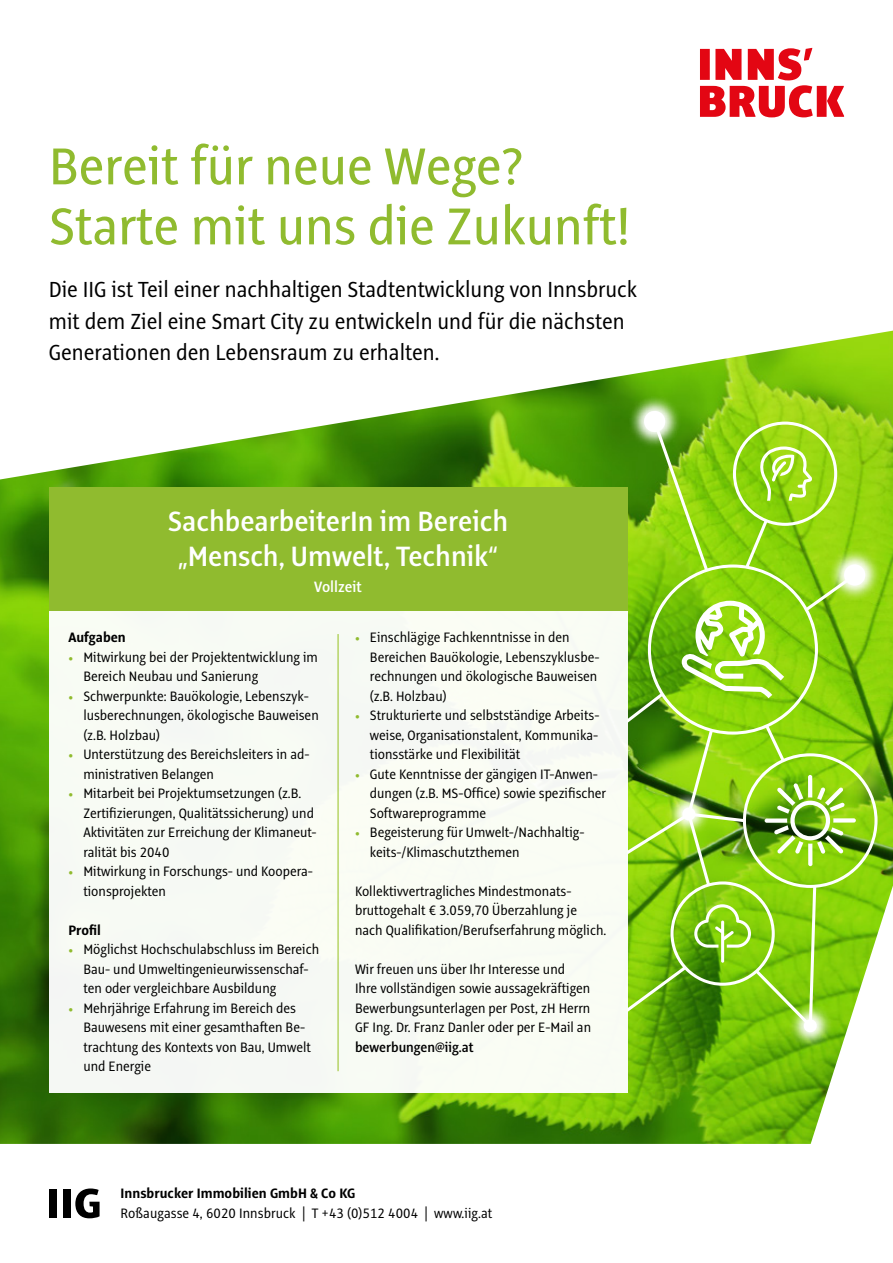
<style>
.page{position:relative;width:893px;height:1263px;background:#fff}
.page>*{position:absolute;margin:0;border:0;box-sizing:border-box;transform-origin:0 0}
.t1{font:500 57px/60px "Alto Con";color:#90bb2f}
.t2{font:600 30.75px/35.2px "Alto Con";color:#fff;text-align:center}
.t3{font:24px/31.5px "Alto Con";color:#000}
.t4{font:600 16.5px "Alto Con";color:#fff}
.t5{font:15px/19.5px "Alto Con";color:#000}
.t6{font:700 15px "Alto Con";letter-spacing:.005em;color:#000}
.t7{font:600 15px "Alto Con";color:#000}
.s1{font-size:12px;color:#90bb2f}
</style>
<div class="page">
<img style="left:0;top:331px;width:893px;height:813px">
<div style="left:49px;top:1189px;width:8px;height:29px;background:#000"></div>
<div style="left:63px;top:1189px;width:8px;height:29px;background:#000"></div>
<svg style="left:75px;top:1188px;width:25px;height:30px"></svg>
<svg style="left:700px;top:48px;width:144px;height:69px"></svg>
<div style="left:49px;top:611px;width:578px;height:482px;background:#f8fbf4"></div>
<div style="left:49px;top:488px;width:578px;height:123px;background:#90bb2f"></div>
<hr style="left:338px;top:634px;width:1px;height:437px;background:#95c11f">
<svg style="left:877px;top:548px;width:5px;height:54px"></svg>
<svg style="left:628px;top:394px;width:54px;height:28px"></svg>
<div style="left:644px;top:411px;width:21px;height:21px;background:#fff;border-radius:50%"></div>
<svg style="left:787px;top:1027px;width:46px;height:21px"></svg>
<div style="left:804px;top:1019px;width:13px;height:13px;background:#fff;border-radius:50%"></div>
<svg style="left:627px;top:422px;width:250px;height:605px;background:#89c823"></svg>
<h1 class="t1" style="left:49px;top:135px;width:583px">Bereit für neue Wege?<br>Starte mit uns die Zukunft!</h1>
<h3 class="t3" style="left:49px;top:274px;width:590px">Die IIG ist Teil einer nachhaltigen Stadtentwicklung von Innsbruck mit dem Ziel eine Smart City zu entwickeln und für die nächsten<br>Generationen den Lebensraum zu erhalten.</h3>
<h2 class="t2" style="left:168px;top:503px;width:342px">SachbearbeiterIn im Bereich „Mensch, Umwelt, Technik“</h2>
<p class="t4" style="left:314px;top:577px;width:49px">Vollzeit</p>
<p class="t6" style="left:68px;top:629px;width:59px">Aufgaben</p>
<p class="t5" style="left:83px;top:647px;width:236px;text-indent:-15px"><span class="s1">•</span> Mitwirkung bei der Projektentwicklung im<br>Bereich Neubau und Sanierung</p>
<p class="t5" style="left:83px;top:686px;width:237px;text-indent:-15px"><span class="s1">•</span> Schwerpunkte: Bauökologie, Lebenszyk&shy;lusberechnungen, ökologische Bauweisen (z.B. Holzbau)</p>
<p class="t5" style="left:83px;top:744px;width:228px;text-indent:-15px"><span class="s1">•</span> Unterstützung des Bereichsleiters in ad&shy;ministrativen Belangen</p>
<p class="t5" style="left:83px;top:783px;width:235px;text-indent:-15px"><span class="s1">•</span> Mitarbeit bei Projektumsetzungen (z.B.<br>Zertifizierungen, Qualitätssicherung) und Aktivitäten zur Erreichung der Klimaneut&shy;ralität bis 2040</p>
<p class="t5" style="left:83px;top:861px;width:231px;text-indent:-15px"><span class="s1">•</span> Mitwirkung in Forschungs- und Koopera&shy;tionsprojekten</p>
<p class="t6" style="left:68px;top:921px;width:34px">Profil</p>
<p class="t5" style="left:83px;top:939px;width:237px;text-indent:-15px"><span class="s1">•</span> Möglichst Hochschulabschluss im Bereich<br>Bau- und Umweltingenieurwissenschaf&shy;ten oder vergleichbare Ausbildung</p>
<p class="t5" style="left:83px;top:998px;width:229px;text-indent:-15px"><span class="s1">•</span> Mehrjährige Erfahrung im Bereich des<br>Bauwesens mit einer gesamthaften Be&shy;trachtung des Kontexts von Bau, Umwelt und Energie</p>
<p class="t5" style="left:370px;top:627px;width:231px;text-indent:-15px"><span class="s1">•</span> Einschlägige Fachkenntnisse in den Bereichen Bauökologie, Lebenszyklusbe&shy;rechnungen und ökologische Bauweisen (z.B. Holzbau)</p>
<p class="t5" style="left:370px;top:705px;width:231px;text-align:justify;text-indent:-15px"><span class="s1">•</span> Strukturierte und selbstständige Arbeits&shy;weise, Organisationstalent, Kommunika&shy;tionsstärke und Flexibilität</p>
<p class="t5" style="left:370px;top:764px;width:238px;text-indent:-15px"><span class="s1">•</span> Gute Kenntnisse der gängigen IT-Anwen&shy;dungen (z.B. MS-Office) sowie spezifischer<br>Softwareprogramme</p>
<p class="t5" style="left:370px;top:822px;width:216px;text-indent:-15px"><span class="s1">•</span> Begeisterung für Umwelt-/Nachhaltig&shy;keits-/Klimaschutzthemen</p>
<p class="t5" style="left:355px;top:881px;width:253px">Kollektivvertragliches Mindestmonats&shy;bruttogehalt € 3.059,70 Überzahlung je nach Qualifikation/Berufserfahrung möglich.</p>
<p class="t5" style="left:355px;top:959px;width:238px">Wir freuen uns über Ihr Interesse und Ihre vollständigen sowie aussagekräftigen Bewerbungsunterlagen per Post, zH Herrn GF Ing. Dr. Franz Danler oder per E-Mail an</p>
<p class="t7" style="left:355px;top:1038px;width:120px">bewerbungen@iig.at</p>
<p class="t6" style="left:120px;top:1184px;width:236px">Innsbrucker Immobilien GmbH &amp; Co KG</p>
<p class="t5" style="left:120px;top:1203px;width:373px">Roßaugasse 4, 6020 Innsbruck | T +43 (0)512 4004 | www.iig.at</p>
</div>
